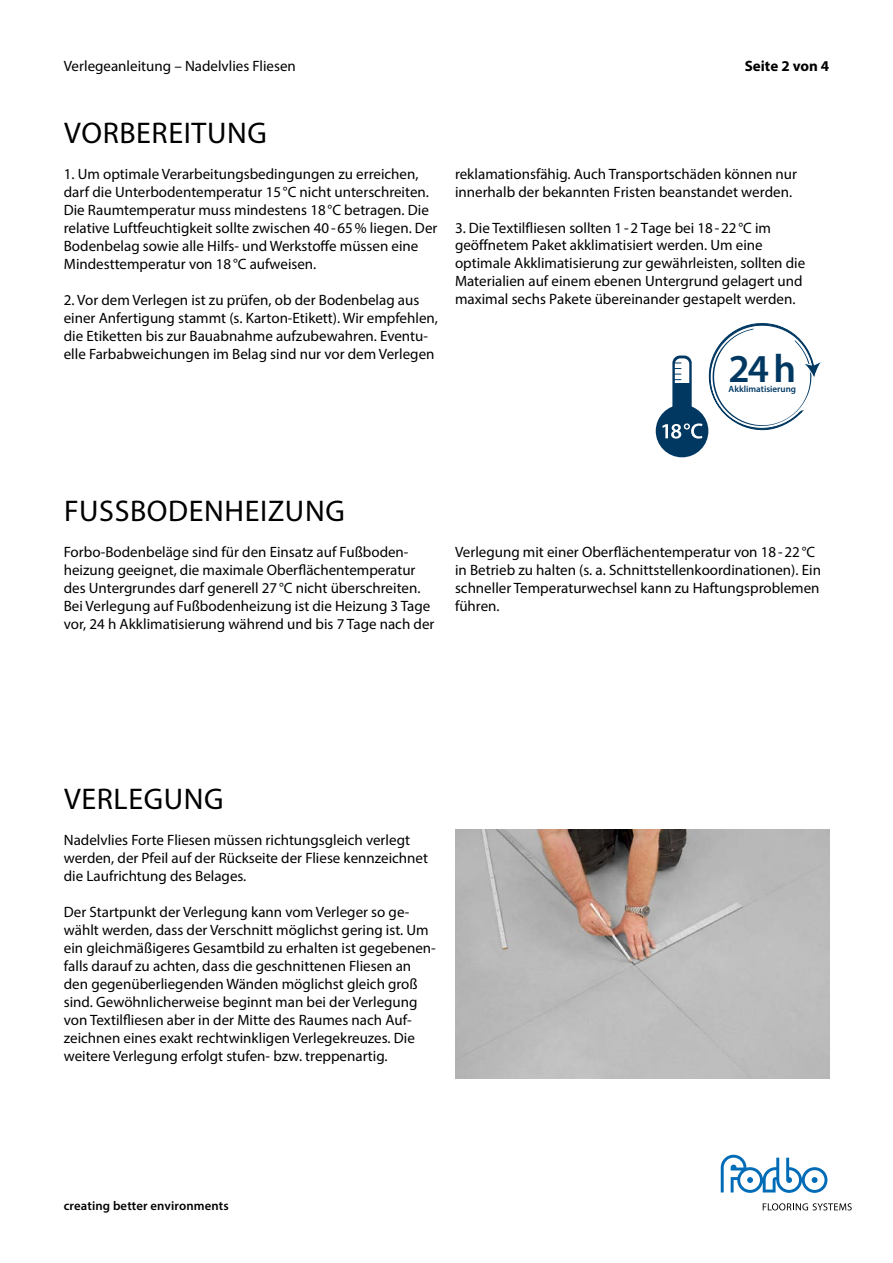
<style>
.page{position:relative;width:893px;height:1263px;background:#fff}
.page>*{position:absolute;margin:0;border:0;box-sizing:border-box;transform-origin:0 0}
.t1{font:600 39.75px "Myriad Pro";color:#003862}
.t2{font:30px "Myriad Pro";letter-spacing:.02em;color:#000}
.t3{font:15px/18px "Myriad Pro";color:#000}
.t4{font:700 15px "Myriad Pro";color:#000}
.t5{font:600 12.75px "Myriad Pro";letter-spacing:.01em;color:#000}
.t6{font:600 9.15px "Myriad Pro";color:#003862}
</style>
<div class="page">
<svg style="left:763px;top:1203px;width:89px;height:7px"></svg>
<svg style="left:721px;top:1155px;width:106px;height:38px"></svg>
<svg style="left:708px;top:323px;width:114px;height:108px"></svg>
<div style="left:656px;top:405px;width:52px;height:52px;background:#003862;border-radius:50%"></div>
<svg style="left:672px;top:355px;width:20px;height:79px"></svg>
<div style="left:675px;top:358px;width:14px;height:60px;background:#fff;border-radius:6px"></div>
<div style="left:673px;top:383px;width:17px;height:37px;background:#003862"></div>
<svg style="left:674px;top:363px;width:7px;height:17px"></svg>
<svg style="left:662px;top:423px;width:40px;height:16px"></svg>
<img style="left:455px;top:829px;width:374px;height:250px">
<p class="t3" style="left:64px;top:56px;width:234px">Verlegeanleitung – Nadelvlies Fliesen</p>
<p class="t4" style="left:745px;top:56px;width:86px">Seite 2 von 4</p>
<h2 class="t2" style="left:64px;top:114px;width:204px">VORBEREITUNG</h2>
<p class="t3" style="left:64px;top:164px;width:375px">1. Um optimale Verarbeitungsbedingungen zu erreichen, darf die Unterbodentemperatur 15°C nicht unterschreiten.<br>Die Raumtemperatur muss mindestens 18°C betragen. Die relative Luftfeuchtigkeit sollte zwischen 40-65% liegen. Der Bodenbelag sowie alle Hilfs- und Werkstoffe müssen eine Mindesttemperatur von 18°C aufweisen.</p>
<p class="t3" style="left:64px;top:290px;width:376px">2. Vor dem Verlegen ist zu prüfen, ob der Bodenbelag aus einer Anfertigung stammt (s. Karton-Etikett). Wir empfehlen, die Etiketten bis zur Bauabnahme aufzubewahren. Eventu&shy;elle Farbabweichungen im Belag sind nur vor dem Verlegen</p>
<p class="t3" style="left:455px;top:164px;width:343px">reklamationsfähig. Auch Transportschäden können nur innerhalb der bekannten Fristen beanstandet werden.</p>
<p class="t3" style="left:455px;top:218px;width:352px">3. Die Textilfliesen sollten 1 - 2 Tage bei 18 - 22 °C im geöffnetem Paket akklimatisiert werden. Um eine optimale Akklimatisierung zur gewährleisten, sollten die Materialien auf einem ebenen Untergrund gelagert und maximal sechs Pakete übereinander gestapelt werden.</p>
<h1 class="t1" style="left:728px;top:343px;width:69px">24 h</h1>
<p class="t6" style="left:729px;top:383px;width:69px">Akklimatisierung</p>
<h2 class="t2" style="left:64px;top:492px;width:282px">FUSSBODENHEIZUNG</h2>
<p class="t3" style="left:64px;top:542px;width:372px">Forbo-Bodenbeläge sind für den Einsatz auf Fußboden&shy;heizung geeignet, die maximale Oberflächentemperatur des Untergrundes darf generell 27°C nicht überschreiten.<br>Bei Verlegung auf Fußbodenheizung ist die Heizung 3 Tage vor, 24 h Akklimatisierung während und bis 7 Tage nach der</p>
<p class="t3" style="left:455px;top:542px;width:367px">Verlegung mit einer Oberflächentemperatur von 18-22°C in Betrieb zu halten (s. a. Schnittstellenkoordinationen). Ein schneller Temperaturwechsel kann zu Haftungsproblemen führen.</p>
<h2 class="t2" style="left:64px;top:780px;width:161px">VERLEGUNG</h2>
<p class="t3" style="left:64px;top:830px;width:366px">Nadelvlies Forte Fliesen müssen richtungsgleich verlegt werden, der Pfeil auf der Rückseite der Fliese kennzeichnet die Laufrichtung des Belages.</p>
<p class="t3" style="left:64px;top:902px;width:373px">Der Startpunkt der Verlegung kann vom Verleger so ge&shy;wählt werden, dass der Verschnitt möglichst gering ist. Um ein gleichmäßigeres Gesamtbild zu erhalten ist gegebenen&shy;falls darauf zu achten, dass die geschnittenen Fliesen an den gegenüberliegenden Wänden möglichst gleich groß sind. Gewöhnlicherweise beginnt man bei der Verlegung von Textilfliesen aber in der Mitte des Raumes nach Auf&shy;zeichnen eines exakt rechtwinkligen Verlegekreuzes. Die weitere Verlegung erfolgt stufen- bzw. treppenartig.</p>
<p class="t5" style="left:64px;top:1198px;width:166px">creating better environments</p>
</div>
